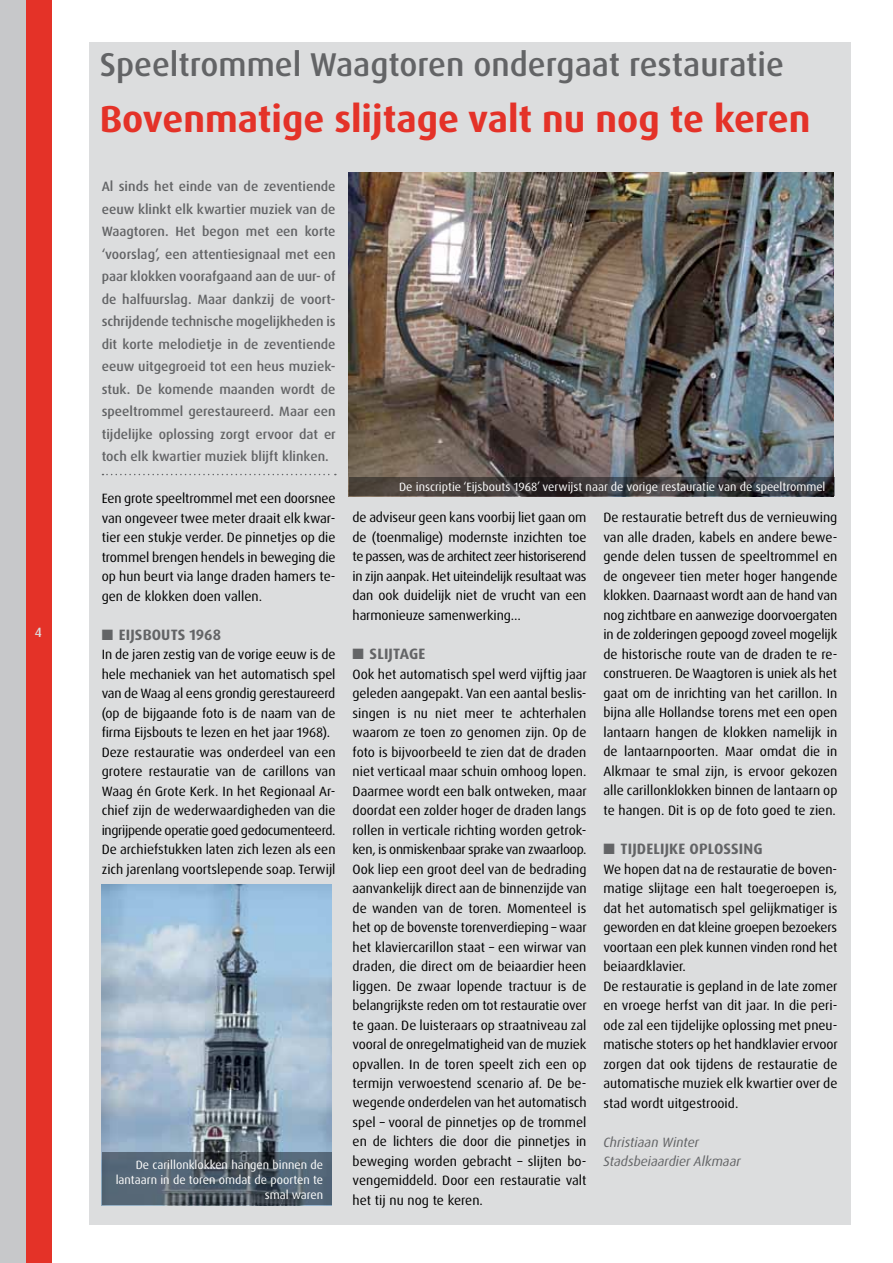
<style>
.page{position:relative;width:893px;height:1263px;background:#fff}
.page>*{position:absolute;margin:0;border:0;box-sizing:border-box;transform-origin:0 0}
.t1{font:700 37.5px "Dax Pro";color:#e43228}
.t2{font:500 33px "Dax Pro";color:#636466}
.t3{font:700 15px "Dax Pro";letter-spacing:.01em;color:#636466}
.t4{font:13.5px/19.5px "Dax Pro";color:#000;text-align:justify}
.t5{font:500 13.5px/22.5px "Dax Pro";color:#636466;text-align:justify}
.t6{font:italic 13.5px/19.5px "Dax Pro";color:#636466}
.t7{font:500 13.5px "Dax Pro";color:#dcddde}
.t8{font:12px/15px "Dax Pro";color:#fff;text-align:right}
</style>
<div class="page">
<div style="left:0;top:0;width:51px;height:1263px;background:#e43228"></div>
<div style="left:0;top:0;width:26px;height:1263px;background:#c7c8ca"></div>
<div style="left:89px;top:43px;width:761px;height:1182px;background:#dcddde"></div>
<img style="left:102px;top:884px;width:230px;height:269px">
<svg style="left:102px;top:474px;width:234px;height:1px"></svg>
<img style="left:349px;top:172px;width:485px;height:324px">
<svg style="left:349px;top:477px;width:485px;height:18px;background:#3d3a3b"></svg>
<svg style="left:102px;top:1153px;width:230px;height:52px;background:#4f5d6b"></svg>
<p class="t7" style="left:35px;top:623px;width:9px">4</p>
<h2 class="t2" style="left:100px;top:44px;width:686px">Speeltrommel Waagtoren ondergaat restauratie</h2>
<h1 class="t1" style="left:100px;top:95px;width:712px">Bovenmatige slijtage valt nu nog te keren</h1>
<p class="t5" style="left:102px;top:175px;width:236px">Al sinds het einde van de zeventiende eeuw klinkt elk kwartier muziek van de Waagtoren. Het begon met een korte ‘voorslag’, een attentiesignaal met een paar klokken voorafgaand aan de uur- of de halfuurslag. Maar dankzij de voort&shy;schrijdende technische mogelijkheden is dit korte melodietje in de zeventiende eeuw uitgegroeid tot een heus muziek&shy;stuk. De komende maanden wordt de speeltrommel gerestaureerd. Maar een tijdelijke oplossing zorgt ervoor dat er toch elk kwartier muziek blijft klinken.</p>
<p class="t4" style="left:102px;top:489px;width:235px">Een grote speeltrommel met een doorsnee van ongeveer twee meter draait elk kwar&shy;tier een stukje verder. De pinnetjes op die trommel brengen hendels in beweging die op hun beurt via lange draden hamers te&shy;gen de klokken doen vallen.</p>
<p class="t3" style="left:102px;top:625px;width:121px">■ Eijsbouts 1968</p>
<p class="t4" style="left:102px;top:645px;width:235px;text-align:left">In de jaren zestig van de vorige eeuw is de hele mechaniek van het automatisch spel van de Waag al eens grondig gerestaureerd (op de bijgaande foto is de naam van de firma Eijsbouts te lezen en het jaar 1968).<br>Deze restauratie was onderdeel van een grotere restauratie van de carillons van Waag én Grote Kerk. In het Regionaal Ar&shy;chief zijn de wederwaardigheden van die ingrijpende operatie goed gedocumenteerd.<br>De archiefstukken laten zich lezen als een zich jarenlang voortslepende soap. Terwijl</p>
<p class="t8" style="left:116px;top:1157px;width:209px">De carillonklokken hangen binnen de lantaarn in de toren omdat de poorten te smal waren</p>
<p class="t8" style="left:399px;top:479px;width:428px">De inscriptie ‘Eijsbouts 1968’ verwijst naar de vorige restauratie van de speeltrommel</p>
<p class="t4" style="left:353px;top:508px;width:235px">de adviseur geen kans voorbij liet gaan om de (toenmalige) modernste inzichten toe te passen, was de architect zeer historiserend in zijn aanpak. Het uiteindelijk resultaat was dan ook duidelijk niet de vrucht van een harmonieuze samenwerking…</p>
<p class="t3" style="left:353px;top:644px;width:74px">■ Slijtage</p>
<p class="t4" style="left:353px;top:664px;width:236px">Ook het automatisch spel werd vijftig jaar geleden aangepakt. Van een aantal beslis&shy;singen is nu niet meer te achterhalen waarom ze toen zo genomen zijn. Op de foto is bijvoorbeeld te zien dat de draden niet verticaal maar schuin omhoog lopen.<br>Daarmee wordt een balk ontweken, maar doordat een zolder hoger de draden langs rollen in verticale richting worden getrok&shy;ken, is onmiskenbaar sprake van zwaarloop.<br>Ook liep een groot deel van de bedrading aanvankelijk direct aan de binnenzijde van de wanden van de toren. Momenteel is het op de bovenste torenverdieping – waar het klaviercarillon staat – een wirwar van draden, die direct om de beiaardier heen liggen. De zwaar lopende tractuur is de belangrijkste reden om tot restauratie over te gaan. De luisteraars op straatniveau zal vooral de onregelmatigheid van de muziek opvallen. In de toren speelt zich een op termijn verwoestend scenario af. De be&shy;wegende onderdelen van het automatisch spel – vooral de pinnetjes op de trommel en de lichters die door die pinnetjes in beweging worden gebracht – slijten bo&shy;vengemiddeld. Door een restauratie valt het tij nu nog te keren.</p>
<p class="t4" style="left:603px;top:508px;width:235px">De restauratie betreft dus de vernieuwing van alle draden, kabels en andere bewe&shy;gende delen tussen de speeltrommel en de ongeveer tien meter hoger hangende klokken. Daarnaast wordt aan de hand van nog zichtbare en aanwezige doorvoergaten in de zolderingen gepoogd zoveel mogelijk de historische route van de draden te re&shy;construeren. De Waagtoren is uniek als het gaat om de inrichting van het carillon. In bijna alle Hollandse torens met een open lantaarn hangen de klokken namelijk in de lantaarnpoorten. Maar omdat die in Alkmaar te smal zijn, is ervoor gekozen alle carillonklokken binnen de lantaarn op te hangen. Dit is op de foto goed te zien.</p>
<p class="t3" style="left:603px;top:839px;width:95px">■ Tijdelijke oploss</p>
<p class="t3" style="left:739px;top:839px;width:24px">ing</p>
<p class="t4" style="left:603px;top:859px;width:236px;text-align:left">We hopen dat na de restauratie de boven&shy;matige slijtage een halt toegeroepen is, dat het automatisch spel gelijkmatiger is geworden en dat kleine groepen bezoekers voortaan een plek kunnen vinden rond het beiaardklavier.<br>De restauratie is gepland in de late zomer en vroege herfst van dit jaar. In die peri&shy;ode zal een tijdelijke oplossing met pneu&shy;matische stoters op het handklavier ervoor zorgen dat ook tijdens de restauratie de automatische muziek elk kwartier over de stad wordt uitgestrooid.</p>
<p class="t6" style="left:603px;top:1132px;width:139px">Christiaan Winter<br>Stadsbeiaardier Alkmaar</p>
</div>
